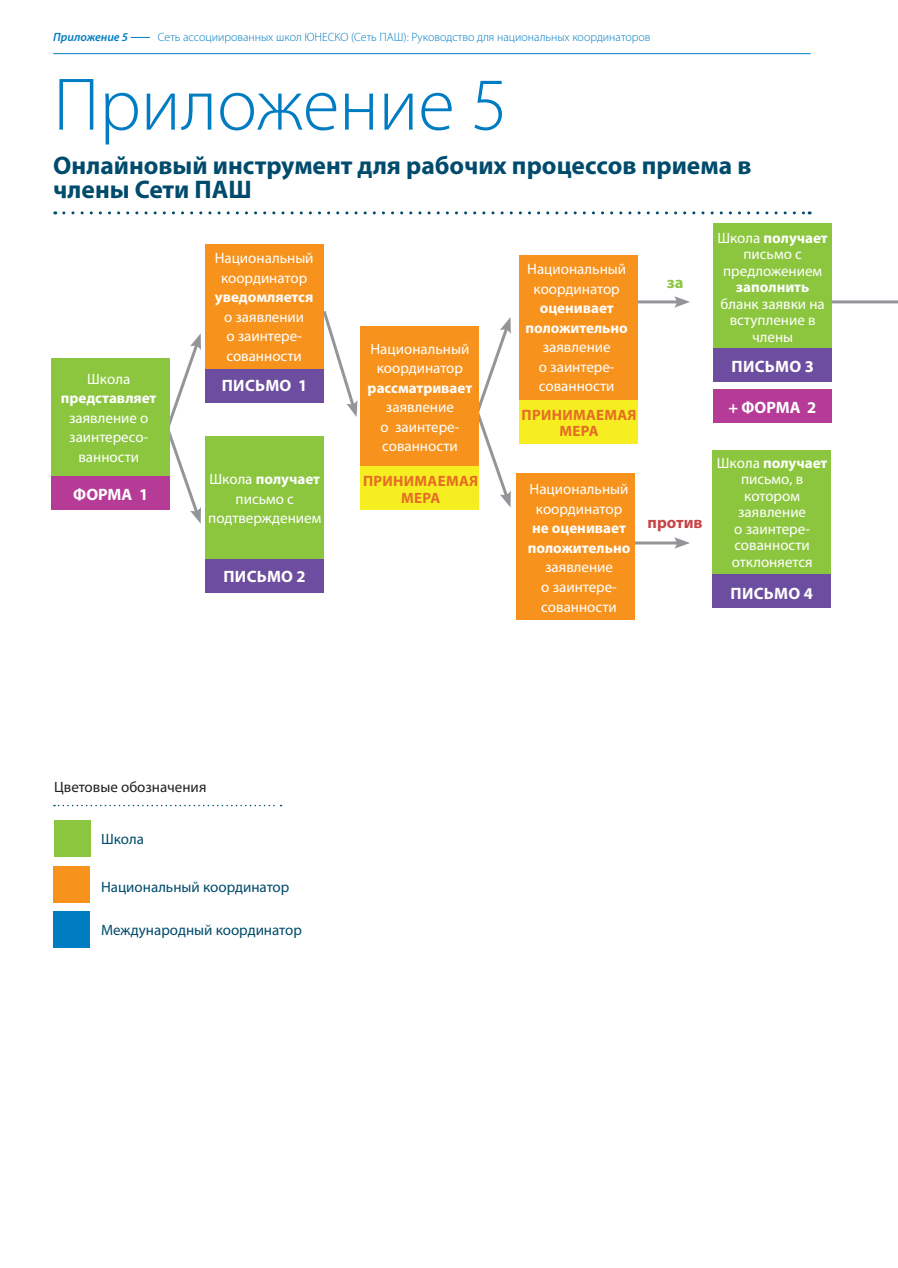
<style>
.page{position:relative;width:898px;height:1268px;background:#fff}
.page>*{position:absolute;margin:0;border:0;box-sizing:border-box;transform-origin:0 0}
.Annex_Title{font:300 75px "Myriad Pro";color:#007cc2}
.Subtitle_Section_B{font:700 25.5px/24px "Myriad Pro";color:#004b6c}
.Body_1{font:700 16.5px "Myriad Pro";letter-spacing:.015em;color:#fff}
.Body_1-2{font:700 16.5px "Myriad Pro";color:#c94445}
.Body_1-3{font:700 16.5px "Myriad Pro";color:#8bc63e}
.Body_1-4{font:15px/19.5px "Myriad Pro";color:#fff;text-align:center}
.Body_1-5{font:15px "Myriad Pro";color:#004b6c}
.Body_1-6{font:700 15px/16.5px "Myriad Pro";letter-spacing:.02em;color:#e56c25;text-align:center}
.Body_1-7{font:15px "Myriad Pro";color:#231f20}
.t1{font:300 12px "Myriad Pro";color:#007cc2}
.t2{font:italic 600 12px "Myriad Pro";color:#007cc2}
.s1{font-weight:700}
</style>
<div class="page">
<hr style="left:53px;top:53px;width:757px;height:1px;background:#007cc2">
<svg style="left:131px;top:37px;width:19px;height:1px"></svg>
<svg style="left:64px;top:211px;width:746px;height:3px"></svg>
<div style="left:54px;top:820px;width:37px;height:36px;background:#8bc63e"></div>
<div style="left:53px;top:865px;width:37px;height:37px;background:#f7931d"></div>
<div style="left:53px;top:910px;width:37px;height:37px;background:#007cc2"></div>
<svg style="left:54px;top:804px;width:227px;height:2px"></svg>
<hr style="left:624px;top:300px;width:55px;height:3px;background:#939598">
<svg style="left:674px;top:296px;width:16px;height:12px"></svg>
<hr style="left:624px;top:541px;width:55px;height:3px;background:#939598">
<svg style="left:674px;top:537px;width:16px;height:12px"></svg>
<svg style="left:324px;top:311px;width:33px;height:106px"></svg>
<svg style="left:479px;top:317px;width:32px;height:190px"></svg>
<svg style="left:170px;top:333px;width:31px;height:190px"></svg>
<div style="left:51px;top:358px;width:119px;height:118px;background:#8bc63e"></div>
<div style="left:518px;top:256px;width:119px;height:145px;background:#f7931d"></div>
<div style="left:516px;top:473px;width:118px;height:146px;background:#f7931d"></div>
<div style="left:712px;top:224px;width:119px;height:124px;background:#8bc63e"></div>
<div style="left:51px;top:476px;width:119px;height:34px;background:#b53b96"></div>
<div style="left:205px;top:244px;width:119px;height:125px;background:#f7931d"></div>
<div style="left:205px;top:436px;width:119px;height:124px;background:#8bc63e"></div>
<div style="left:205px;top:369px;width:119px;height:34px;background:#6d4d9f"></div>
<div style="left:205px;top:559px;width:119px;height:34px;background:#6d4d9f"></div>
<div style="left:360px;top:326px;width:119px;height:142px;background:#f7931d"></div>
<div style="left:518px;top:400px;width:119px;height:44px;background:#f7ee22"></div>
<div style="left:712px;top:449px;width:118px;height:125px;background:#8bc63e"></div>
<div style="left:712px;top:574px;width:118px;height:34px;background:#6d4d9f"></div>
<div style="left:712px;top:389px;width:119px;height:34px;background:#b53b96"></div>
<div style="left:712px;top:348px;width:119px;height:34px;background:#6d4d9f"></div>
<hr style="left:831px;top:300px;width:66px;height:3px;background:#939598">
<div style="left:360px;top:466px;width:119px;height:44px;background:#f7ee22"></div>
<p class="t2" style="left:53px;top:29px;width:76px">Приложение 5</p>
<p class="t1" style="left:158px;top:29px;width:494px">Сеть ассоциированных школ ЮНЕСКО (Сеть ПАШ): Руководство для национальных координаторов</p>
<p class="Annex_Title" style="left:53px;top:59px;width:456px">Приложение 5</p>
<p class="Subtitle_Section_B" style="left:53px;top:152px;width:699px">Онлайновый инструмент для рабочих процессов приема в члены Сети ПАШ</p>
<p class="Body_1-4" style="left:61px;top:368px;width:97px">Школа <span class="s1">представляет </span>заявление о заинтересо&shy;ванности</p>
<p class="Body_1" style="left:73px;top:484px;width:76px">ФОРМА 1</p>
<p class="Body_1-4" style="left:215px;top:248px;width:100px">Национальный координатор <span class="s1">уведомляется </span>о заявлении<br>о заинтере&shy;сованности</p>
<p class="Body_1" style="left:222px;top:374px;width:87px">ПИСЬМО 1</p>
<p class="Body_1-4" style="left:208px;top:469px;width:114px">Школа <span class="s1">получает </span>письмо с подтверждением</p>
<p class="Body_1" style="left:223px;top:566px;width:84px">ПИСЬМО 2</p>
<p class="Body_1-4" style="left:367px;top:339px;width:106px">Национальный координатор <span class="s1">рассматривает </span>заявление<br>о заинтере&shy;сованности</p>
<p class="Body_1-6" style="left:363px;top:472px;width:116px">ПРИНИМАЕМАЯ<br>МЕРА</p>
<p class="Body_1-4" style="left:525px;top:259px;width:104px">Национальный координатор <span class="s1">оценивает положительно </span>заявление<br>о заинтере&shy;сованности</p>
<p class="Body_1-6" style="left:521px;top:406px;width:116px">ПРИНИМАЕМАЯ<br>МЕРА</p>
<p class="Body_1-3" style="left:666px;top:272px;width:18px">за</p>
<p class="Body_1-4" style="left:527px;top:479px;width:104px">Национальный координатор <span class="s1">не оценивает положительно </span>заявление<br>о заинтере&shy;сованности</p>
<p class="Body_1-2" style="left:647px;top:511px;width:57px">против</p>
<p class="Body_1-4" style="left:717px;top:229px;width:112px;line-height:16.5px">Школа <span class="s1">получает </span>письмо с предложением <span class="s1">заполнить </span>бланк заявки на вступление в члены</p>
<p class="Body_1" style="left:731px;top:356px;width:84px">ПИСЬМО 3</p>
<p class="Body_1" style="left:728px;top:396px;width:89px">+ ФОРМА 2</p>
<p class="Body_1-4" style="left:716px;top:454px;width:112px;line-height:16.5px">Школа <span class="s1">получает </span>письмо, в котором заявление<br>о заинтере&shy;сованности отклоняется</p>
<p class="Body_1" style="left:730px;top:582px;width:84px">ПИСЬМО 4</p>
<p class="Body_1-7" style="left:54px;top:778px;width:154px">Цветовые обозначения</p>
<p class="Body_1-5" style="left:101px;top:830px;width:44px">Школа</p>
<p class="Body_1-5" style="left:101px;top:877px;width:190px">Национальный координатор</p>
<p class="Body_1-5" style="left:101px;top:920px;width:202px">Международный координатор</p>
</div>
